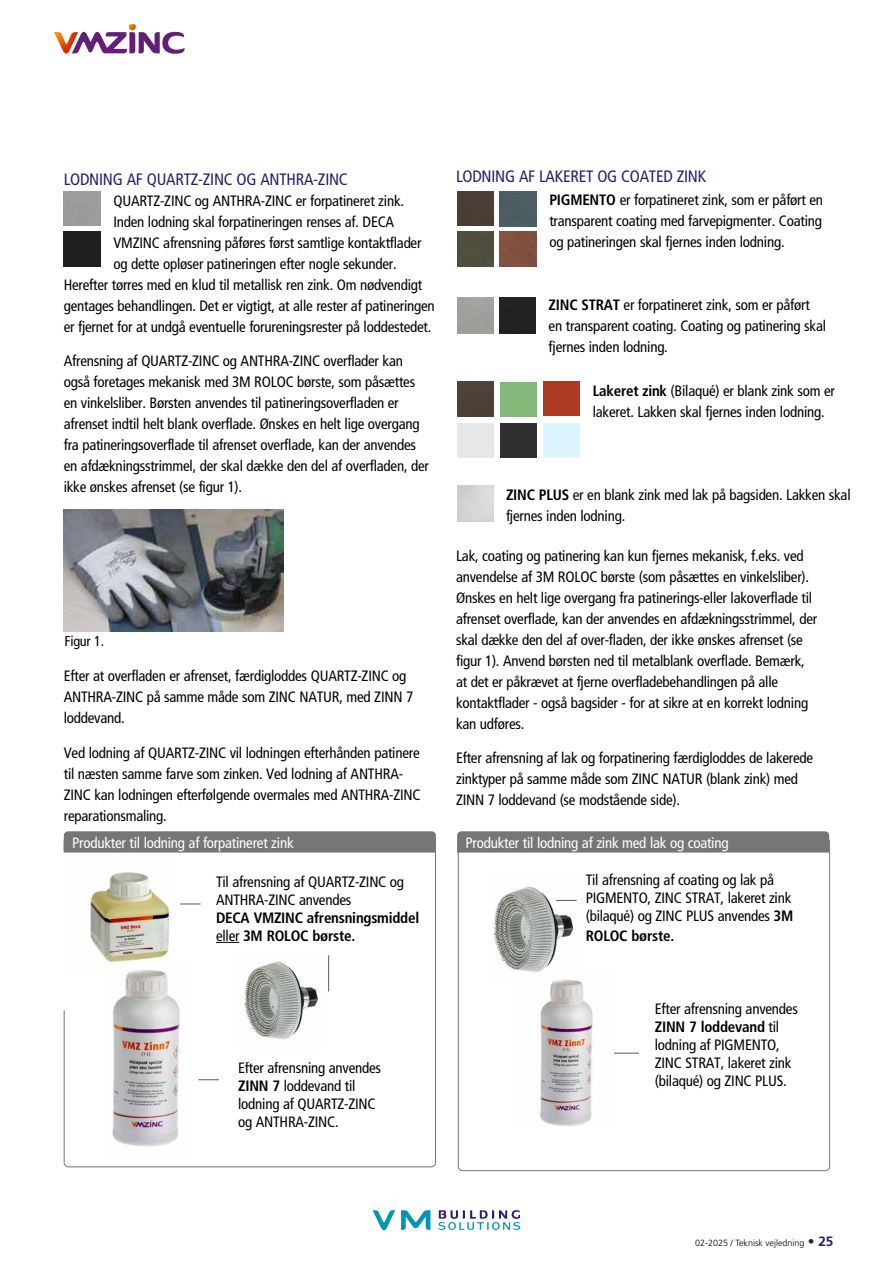
<style>
.page{position:relative;width:893px;height:1263px;background:#fff}
.page>*{position:absolute;margin:0;border:0;box-sizing:border-box;transform-origin:0 0}
.t1{font:condensed 16.5px "Frutiger LT Pro";letter-spacing:-.015em;color:#2b1c70}
.t2{font:condensed 15px/21px "Frutiger LT Pro";letter-spacing:-.015em;color:#000}
.t3{font:condensed 15px "Frutiger LT Pro";letter-spacing:-.015em;color:#fff}
.t4{font:700 condensed 15px/18px "Frutiger LT Pro";letter-spacing:-.015em;color:#000}
.t5{font:condensed 14.25px "Frutiger LT Pro";letter-spacing:-.015em;color:#000}
.t6{font:300 9px "Frutiger LT Pro";color:#000}
.s1{font-weight:400}
.s2{font-weight:700}
.s3{font-weight:700;font-size:13.5px;color:#2b1c70}
</style>
<div class="page">
<svg style="left:438px;top:1210px;width:82px;height:20px"></svg>
<svg style="left:373px;top:1210px;width:57px;height:20px"></svg>
<svg style="left:54px;top:24px;width:131px;height:30px"></svg>
<img style="left:493px;top:886px;width:84px;height:86px">
<div style="left:457px;top:831px;width:372px;height:21px;background:#767676"></div>
<svg style="left:216px;top:942px;width:23px;height:1px"></svg>
<img style="left:89px;top:872px;width:85px;height:90px">
<img style="left:112px;top:970px;width:70px;height:177px">
<img style="left:244px;top:961px;width:74px;height:79px">
<div style="left:64px;top:831px;width:372px;height:21px;background:#767676"></div>
<svg style="left:614px;top:1053px;width:25px;height:1px"></svg>
<svg style="left:556px;top:900px;width:20px;height:1px"></svg>
<svg style="left:180px;top:903px;width:21px;height:1px"></svg>
<svg style="left:198px;top:1079px;width:21px;height:1px"></svg>
<hr style="left:328px;top:955px;width:1px;height:36px;background:#58595b">
<img style="left:64px;top:509px;width:220px;height:122px">
<img style="left:540px;top:979px;width:56px;height:147px">
<img style="left:457px;top:191px;width:37px;height:35px">
<img style="left:457px;top:231px;width:37px;height:35px">
<img style="left:500px;top:192px;width:37px;height:34px">
<img style="left:500px;top:232px;width:37px;height:34px">
<img style="left:457px;top:382px;width:37px;height:34px">
<div style="left:457px;top:423px;width:37px;height:34px;background:#e6e7e8"></div>
<div style="left:500px;top:382px;width:37px;height:34px;background:#82b979"></div>
<div style="left:500px;top:423px;width:37px;height:35px;background:#303030"></div>
<div style="left:543px;top:382px;width:37px;height:34px;background:#ad3823"></div>
<div style="left:543px;top:423px;width:37px;height:35px;background:#dcf5ff"></div>
<img style="left:500px;top:298px;width:36px;height:36px">
<img style="left:64px;top:231px;width:37px;height:35px">
<p class="t1" style="left:64px;top:169px;width:285px">LODNING AF QUARTZ-ZINC OG ANTHRA-ZINC</p>
<p class="t2" style="left:113px;top:190px;width:292px">QUARTZ-ZINC og ANTHRA-ZINC er forpatineret zink.</p>
<p class="t2" style="left:113px;top:211px;width:282px">Inden lodning skal forpatineringen renses af. DECA</p>
<p class="t2" style="left:113px;top:232px;width:310px">VMZINC afrensning påføres først samtlige kontaktflader</p>
<p class="t2" style="left:113px;top:253px;width:285px">og dette opløser patineringen efter nogle sekunder.</p>
<p class="t2" style="left:64px;top:274px;width:360px">Herefter tørres med en klud til metallisk ren zink. Om nødvendigt</p>
<p class="t2" style="left:64px;top:295px;width:372px">gentages behandlingen. Det er vigtigt, at alle rester af patineringen</p>
<p class="t2" style="left:64px;top:316px;width:369px">er fjernet for at undgå eventuelle forureningsrester på loddestedet.</p>
<p class="t2" style="left:64px;top:351px;width:367px">Afrensning af QUARTZ-ZINC og ANTHRA-ZINC overflader kan også foretages mekanisk med 3M ROLOC børste, som påsættes en vinkelsliber. Børsten anvendes til patineringsoverfladen er afrenset indtil helt blank overflade. Ønskes en helt lige overgang fra patineringsoverflade til afrenset overflade, kan der anvendes en afdækningsstrimmel, der skal dække den del af overfladen, der ikke ønskes afrenset (se figur 1).</p>
<p class="t5" style="left:65px;top:633px;width:41px">Figur 1.</p>
<p class="t2" style="left:64px;top:666px;width:351px">Efter at overfladen er afrenset, færdigloddes QUARTZ-ZINC og<br>ANTHRA-ZINC på samme måde som ZINC NATUR, med ZINN 7 loddevand.</p>
<p class="t2" style="left:64px;top:742px;width:358px">Ved lodning af QUARTZ-ZINC vil lodningen efterhånden patinere til næsten samme farve som zinken. Ved lodning af ANTHRA-ZINC kan lodningen efterfølgende overmales med ANTHRA-ZINC reparationsmaling.</p>
<p class="t3" style="left:72px;top:834px;width:223px">Produkter til lodning af forpatineret zink</p>
<p class="t2" style="left:216px;top:873px;width:190px;line-height:18px">Til afrensning af QUARTZ-ZINC og<br>ANTHRA-ZINC anvendes</p>
<p class="t4" style="left:216px;top:909px;width:205px">DECA VMZINC afrensningsmiddel <span class="s1">eller</span> 3M ROLOC børste.</p>
<p class="t1" style="left:456px;top:167px;width:252px">LODNING AF LAKERET OG COATED ZINK</p>
<p class="t2" style="left:549px;top:189px;width:275px;text-align:justify"><span class="s2">PIGMENTO</span> er forpatineret zink, som er påført en transparent coating med farvepigmenter. Coating og patineringen skal fjernes inden lodning.</p>
<p class="t2" style="left:549px;top:294px;width:279px"><span class="s2">ZINC STRAT</span> er forpatineret zink, som er påført en transparent coating. Coating og patinering skal fjernes inden lodning.</p>
<p class="t2" style="left:593px;top:381px;width:244px"><span class="s2">Lakeret zink</span> (Bilaqué) er blank zink som er lakeret. Lakken skal fjernes inden lodning.</p>
<p class="t2" style="left:506px;top:484px;width:346px"><span class="s2">ZINC PLUS</span> er en blank zink med lak på bagsiden. Lakken skal fjernes inden lodning.</p>
<p class="t2" style="left:456px;top:545px;width:363px">Lak, coating og patinering kan kun fjernes mekanisk, f.eks. ved anvendelse af 3M ROLOC børste (som påsættes en vinkelsliber).<br>Ønskes en helt lige overgang fra patinerings-eller lakoverflade til afrenset overflade, kan der anvendes en afdækningsstrimmel, der skal dække den del af over-fladen, der ikke ønskes afrenset (se figur 1). Anvend børsten ned til metalblank overflade. Bemærk, at det er påkrævet at fjerne overfladebehandlingen på alle kontaktflader - også bagsider - for at sikre at en korrekt lodning kan udføres.</p>
<p class="t2" style="left:456px;top:747px;width:359px">Efter afrensning af lak og forpatinering færdigloddes de lakerede zinktyper på samme måde som ZINC NATUR (blank zink) med<br>ZINN 7 loddevand (se modstående side).</p>
<p class="t3" style="left:466px;top:834px;width:264px">Produkter til lodning af zink med lak og coating</p>
<p class="t2" style="left:586px;top:871px;width:209px;line-height:18px">Til afrensning af coating og lak på<br>PIGMENTO, ZINC STRAT, lakeret zink (bilaqué) og ZINC PLUS anvendes <span class="s2">3M</span></p>
<p class="t4" style="left:586px;top:926px;width:90px">ROLOC børste.</p>
<p class="t2" style="left:238px;top:1059px;width:145px;line-height:18px">Efter afrensning anvendes<br><span class="s2">ZINN 7</span> loddevand til lodning af QUARTZ-ZINC og ANTHRA-ZINC.</p>
<p class="t2" style="left:655px;top:1000px;width:145px;line-height:18px">Efter afrensning anvendes<br><span class="s2">ZINN 7 loddevand</span> til lodning af PIGMENTO,<br>ZINC STRAT, lakeret zink (bilaqué) og ZINC PLUS.</p>
<p class="t6" style="left:695px;top:1237px;width:140px">02-2025 / Teknisk vejledning <span class="s3">• 25</span></p>
</div>
